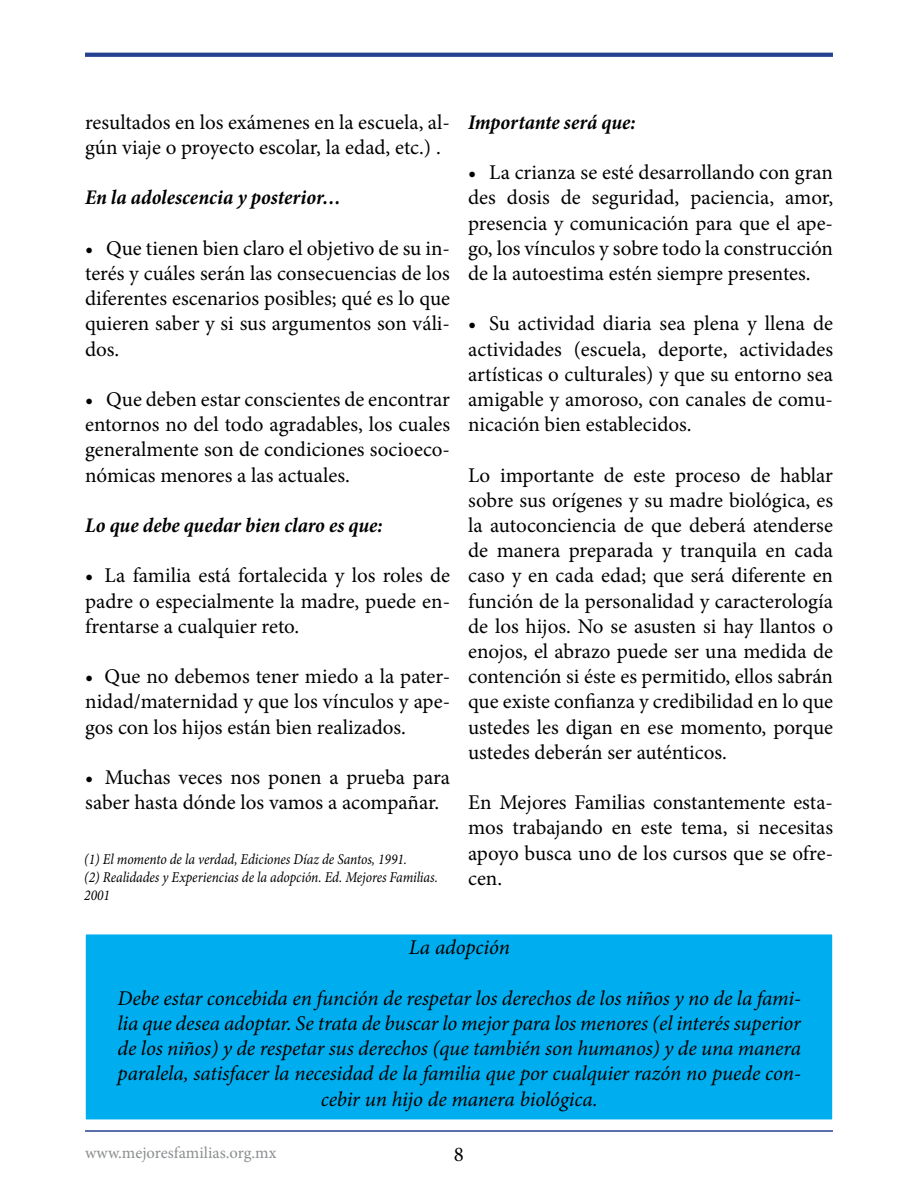
<style>
.page{position:relative;width:918px;height:1188px;background:#fff}
.page>*{position:absolute;margin:0;border:0;box-sizing:border-box;transform-origin:0 0}
.t1{font:21px/25.2px "Minion Pro";color:#000;text-align:justify}
.t2{font:italic 21px/25.2px "Minion Pro";letter-spacing:-.005em;color:#000;text-align:center}
.t3{font:italic 700 condensed 21px "Minion Pro";letter-spacing:.005em;color:#000}
.t4{font:16.5px "Minion Pro";color:#8b8e90}
.t5{font:italic 15px/18px "Minion Pro";letter-spacing:-.005em;color:#000;scale:.9 1}
</style>
<div class="page">
<hr style="left:85px;top:1130px;width:748px;height:2px;background:#25408f">
<svg style="left:85px;top:53px;width:748px;height:4px;fill:#25408f"></svg>
<div style="left:85px;top:934px;width:748px;height:186px;background:#00aeef"></div>
<p class="t1" style="left:85px;top:110px;width:366px">resultados en los exámenes en la escuela, al&shy;gún viaje o proyecto escolar, la edad, etc.) .</p>
<p class="t3" style="left:85px;top:183px;width:257px">En la adolescencia y posterior…</p>
<p class="t1" style="left:85px;top:236px;width:367px">• Que tienen bien claro el objetivo de su in&shy;terés y cuáles serán las consecuencias de los diferentes escenarios posibles; qué es lo que quieren saber y si sus argumentos son váli&shy;dos.</p>
<p class="t1" style="left:85px;top:387px;width:367px">• Que deben estar conscientes de encontrar entornos no del todo agradables, los cuales generalmente son de condiciones socioeco&shy;nómicas menores a las actuales.</p>
<p class="t3" style="left:85px;top:511px;width:299px">Lo que debe quedar bien claro es que:</p>
<p class="t1" style="left:85px;top:563px;width:367px">• La familia está fortalecida y los roles de padre o especialmente la madre, puede en&shy;frentarse a cualquier reto.</p>
<p class="t1" style="left:85px;top:664px;width:367px">• Que no debemos tener miedo a la pater&shy;nidad/maternidad y que los vínculos y ape&shy;gos con los hijos están bien realizados.</p>
<p class="t1" style="left:85px;top:765px;width:366px">• Muchas veces nos ponen a prueba para saber hasta dónde los vamos a acompañar.</p>
<p class="t5" style="left:84px;top:850px;width:394px">(1) El momento de la verdad, Ediciones Díaz de Santos, 1991.<br>(2) Realidades y Experiencias de la adopción. Ed. Mejores Familias.<br>2001</p>
<p class="t3" style="left:468px;top:108px;width:169px">Importante será que:</p>
<p class="t1" style="left:468px;top:160px;width:366px">• La crianza se esté desarrollando con gran des dosis de seguridad, paciencia, amor, presencia y comunicación para que el ape&shy;go, los vínculos y sobre todo la construcción de la autoestima estén siempre presentes.</p>
<p class="t1" style="left:468px;top:311px;width:366px">• Su actividad diaria sea plena y llena de actividades (escuela, deporte, actividades artísticas o culturales) y que su entorno sea amigable y amoroso, con canales de comu&shy;nicación bien establecidos.</p>
<p class="t1" style="left:468px;top:462px;width:367px">Lo importante de este proceso de hablar sobre sus orígenes y su madre biológica, es la autoconciencia de que deberá atenderse de manera preparada y tranquila en cada caso y en cada edad; que será diferente en función de la personalidad y caracterología de los hijos. No se asusten si hay llantos o enojos, el abrazo puede ser una medida de contención si éste es permitido, ellos sabrán que existe confianza y credibilidad en lo que ustedes les digan en ese momento, porque ustedes deberán ser auténticos.</p>
<p class="t1" style="left:468px;top:790px;width:367px">En Mejores Familias constantemente esta&shy;mos trabajando en este tema, si necesitas apoyo busca uno de los cursos que se ofre&shy;cen.</p>
<p class="t2" style="left:409px;top:935px;width:103px">La adopción</p>
<p class="t2" style="left:118px;top:985px;width:685px">Debe estar concebida en función de respetar los derechos de los niños y no de la fami&shy;lia que desea adoptar. Se trata de buscar lo mejor para los menores (el interés superior de los niños) y de respetar sus derechos (que también son humanos) y de una manera paralela, satisfacer la necesidad de la familia que por cualquier razón no puede con&shy;cebir un hijo de manera biológica.</p>
<p class="t4" style="left:85px;top:1141px;width:193px">www.mejoresfamilias.org.mx</p>
<p class="t1" style="left:454px;top:1142px;width:12px">8</p>
</div>
